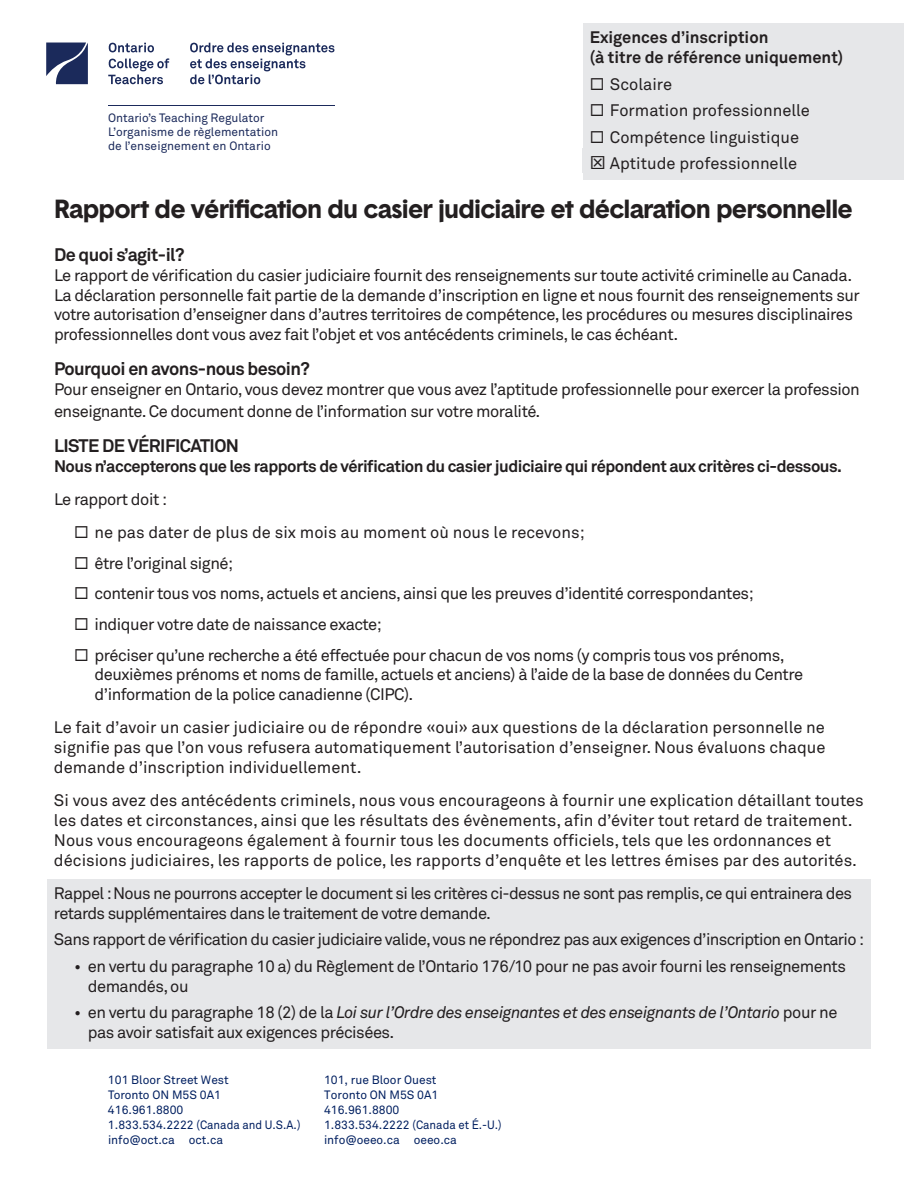
<style>
.page{position:relative;width:918px;height:1188px;background:#fff}
.page>*{position:absolute;margin:0;border:0;box-sizing:border-box;transform-origin:0 0}
.Header__H1{font:700 25.5px "Basetica";letter-spacing:-.03em;color:#231f20}
.Subhead__H2{font:700 18px "Akkurat Pro";letter-spacing:-.03em;color:#231f20}
.Body_copy__p{font:16.5px/19.8px "Akkurat Pro";letter-spacing:-.03em;color:#231f20}
.Body_copy__p-2{font:16.5px/19.8px "Akkurat Pro";color:#231f20}
.Body_copy__p-3{font:700 16.5px "Akkurat Pro";letter-spacing:-.03em;color:#231f20}
.Reminder_shaded__P{font:700 16.5px/19.8px "Akkurat Pro";color:#231f20}
.t1{font:12px/15px "Akkurat Pro";color:#001f60}
.t2{font:12px/14.4px "Akkurat Pro";color:#1b2a5b}
.s1{font-style:italic}
</style>
<div class="page">
<svg style="left:46px;top:43px;width:42px;height:41px;background:#3d4a73"></svg>
<svg style="left:109px;top:43px;width:45px;height:9px"></svg>
<svg style="left:108px;top:58px;width:61px;height:26px"></svg>
<svg style="left:190px;top:43px;width:144px;height:41px"></svg>
<hr style="left:108px;top:105px;width:226px;height:1px;background:#1b2a5b">
<div style="left:47px;top:879px;width:824px;height:57px;background:#e6e7e9"></div>
<div style="left:47px;top:926px;width:824px;height:36px;background:#e6e7e9"></div>
<div style="left:47px;top:952px;width:824px;height:50px;background:#e6e7e9"></div>
<div style="left:47px;top:999px;width:824px;height:49px;background:#e6e7e9"></div>
<div style="left:583px;top:23px;width:320px;height:57px;background:#e6e7e9"></div>
<div style="left:583px;top:56px;width:320px;height:44px;background:#e6e7e9"></div>
<div style="left:583px;top:83px;width:320px;height:43px;background:#e6e7e9"></div>
<div style="left:583px;top:109px;width:320px;height:44px;background:#e6e7e9"></div>
<div style="left:583px;top:136px;width:320px;height:43px;background:#e6e7e9"></div>
<p class="t2" style="left:108px;top:110px;width:172px">Ontario’s Teaching Regulator<br>L’organisme de règlementation de l’enseignement en Ontario</p>
<h2 class="Reminder_shaded__P" style="left:590px;top:27px;width:255px">Exigences d’inscription<br>(à titre de référence uniquement)</h2>
<p class="Body_copy__p-2" style="left:610px;top:74px;width:64px">Scolaire</p>
<p class="Body_copy__p-2" style="left:610px;top:100px;width:202px">Formation professionnelle</p>
<p class="Body_copy__p-2" style="left:610px;top:127px;width:191px">Compétence linguistique</p>
<p class="Body_copy__p-2" style="left:610px;top:154px;width:189px">Aptitude professionnelle</p>
<h1 class="Header__H1" style="left:54px;top:191px;width:800px">Rapport de vérification du casier judiciaire et déclaration personnelle</h1>
<h2 class="Subhead__H2" style="left:54px;top:244px;width:132px">De quoi s’agit-il?</h2>
<p class="Body_copy__p" style="left:54px;top:265px;width:807px">Le rapport de vérification du casier judiciaire fournit des renseignements sur toute activité criminelle au Canada.<br>La déclaration personnelle fait partie de la demande d’inscription en ligne et nous fournit des renseignements sur votre autorisation d’enseigner dans d’autres territoires de compétence, les procédures ou mesures disciplinaires professionnelles dont vous avez fait l’objet et vos antécédents criminels, le cas échéant.</p>
<h2 class="Subhead__H2" style="left:54px;top:358px;width:257px">Pourquoi en avons-nous besoin?</h2>
<p class="Body_copy__p" style="left:54px;top:379px;width:807px;line-height:21.6px">Pour enseigner en Ontario, vous devez montrer que vous avez l’aptitude professionnelle pour exercer la profession enseignante. Ce document donne de l’information sur votre moralité.</p>
<h2 class="Subhead__H2" style="left:54px;top:434px;width:187px">LISTE DE VÉRIFICATION</h2>
<p class="Body_copy__p-3" style="left:54px;top:456px;width:790px">Nous n’accepterons que les rapports de vérification du casier judiciaire qui répondent aux critères ci-dessous.</p>
<p class="Body_copy__p" style="left:54px;top:489px;width:115px">Le rapport doit :</p>
<p class="Body_copy__p-2" style="left:94px;top:523px;width:492px">ne pas dater de plus de six mois au moment où nous le recevons;</p>
<p class="Body_copy__p" style="left:94px;top:553px;width:140px">être l’original signé;</p>
<p class="Body_copy__p" style="left:94px;top:584px;width:661px">contenir tous vos noms, actuels et anciens, ainsi que les preuves d’identité correspondantes;</p>
<p class="Body_copy__p" style="left:94px;top:614px;width:289px">indiquer votre date de naissance exacte;</p>
<p class="Body_copy__p" style="left:94px;top:645px;width:710px">préciser qu’une recherche a été effectuée pour chacun de vos noms (y compris tous vos prénoms, deuxièmes prénoms et noms de famille, actuels et anciens) à l’aide de la base de données du Centre d’information de la police canadienne (CIPC).</p>
<p class="Body_copy__p" style="left:54px;top:718px;width:773px;text-align:justify">Le fait d’avoir un casier judiciaire ou de répondre «oui» aux questions de la déclaration personnelle ne signifie pas que l’on vous refusera automatiquement l’autorisation d’enseigner. Nous évaluons chaque demande d’inscription individuellement.</p>
<p class="Body_copy__p-2" style="left:54px;top:791px;width:811px">Si vous avez des antécédents criminels, nous vous encourageons à fournir une explication détaillant toutes les dates et circonstances, ainsi que les résultats des évènements, afin d’éviter tout retard de traitement.<br>Nous vous encourageons également à fournir tous les documents officiels, tels que les ordonnances et décisions judiciaires, les rapports de police, les rapports d’enquête et les lettres émises par des autorités.</p>
<p class="Body_copy__p" style="left:54px;top:883px;width:800px">Rappel : Nous ne pourrons accepter le document si les critères ci-dessus ne sont pas remplis, ce qui entrainera des retards supplémentaires dans le traitement de votre demande.</p>
<p class="Body_copy__p" style="left:54px;top:930px;width:812px">Sans rapport de vérification du casier judiciaire valide, vous ne répondrez pas aux exigences d’inscription en Ontario :</p>
<p class="Body_copy__p" style="left:88px;top:956px;width:760px;text-indent:-14px">• en vertu du paragraphe 10 a) du Règlement de l’Ontario 176/10 pour ne pas avoir fourni les renseignements demandés, ou</p>
<p class="Body_copy__p" style="left:88px;top:1003px;width:751px;text-indent:-14px">• en vertu du paragraphe 18 (2) de la <span class="s1">Loi sur l’Ordre des enseignantes et des enseignants de l’Ontario</span> pour ne pas avoir satisfait aux exigences précisées.</p>
<p class="t1" style="left:108px;top:1073px;width:194px">101 Bloor Street West<br>Toronto ON M5S 0A1<br>416.961.8800<br>1.833.534.2222 (Canada and U.S.A.) info@oct.ca oct.ca</p>
<p class="t1" style="left:324px;top:1073px;width:116px">101, rue Bloor Ouest<br>Toronto ON M5S 0A1</p>
<p class="t1" style="left:324px;top:1133px;width:134px">info@oeeo.ca oeeo.ca</p>
<p class="t1" style="left:324px;top:1103px;width:179px">416.961.8800<br>1.833.534.2222 (Canada et É.-U.)</p>
</div>
